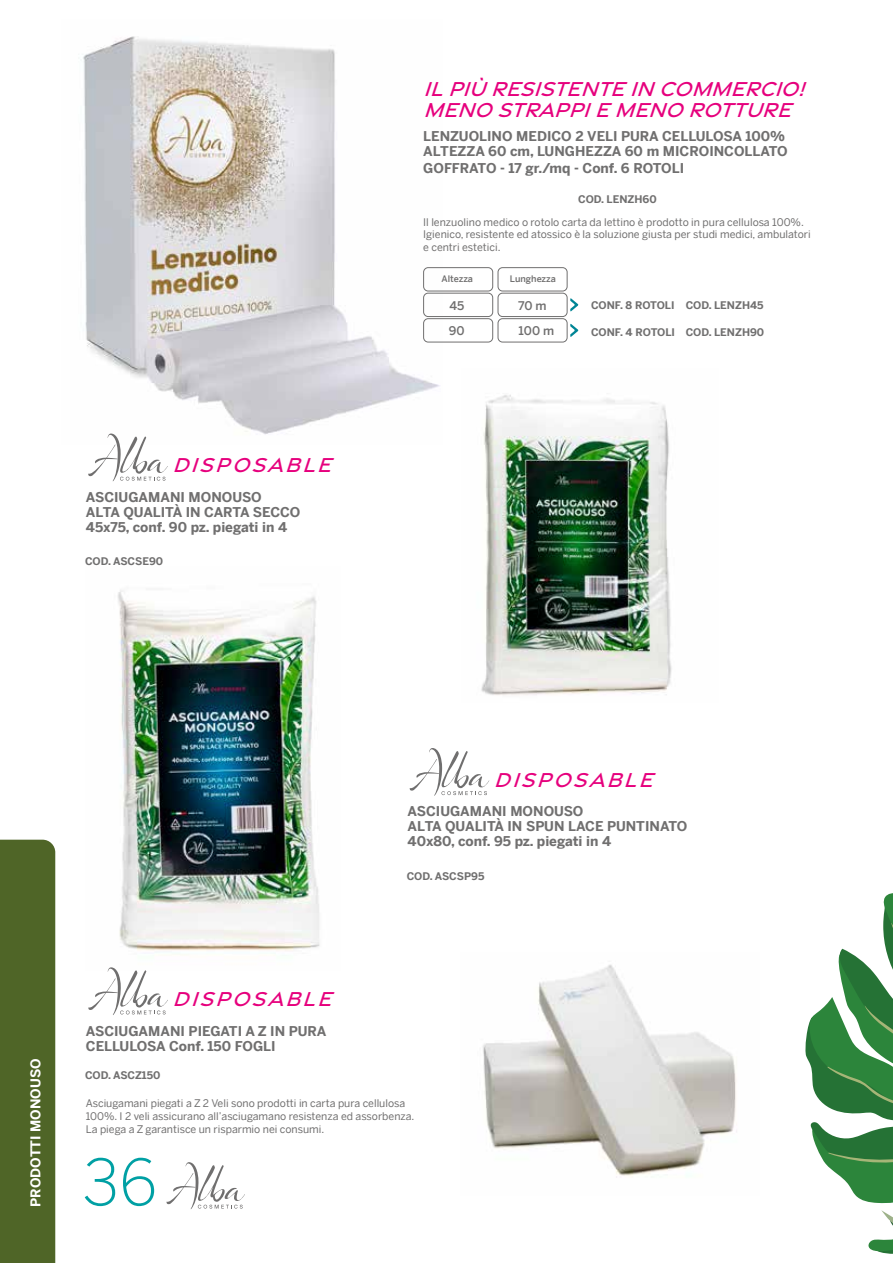
<style>
.page{position:relative;width:893px;height:1263px;background:#fff}
.page>*{position:absolute;margin:0;border:0;box-sizing:border-box;transform-origin:0 0}
.t1{font:300 63px "Benton Sans";color:#00a0a4}
.t2{font:italic 500 21.75px/21px "Gravesend Sans";color:#e6007d}
.t3{font:700 13.5px/15px "Benton Sans";color:#706f6f}
.t4{font:700 13.5px "Benton Sans";color:#fff}
.t5{font:500 12px "Benton Sans";color:#706f6f}
.t6{font:10.5px/12.6px "Benton Sans";color:#706f6f}
.t7{font:700 10.5px "Benton Sans";color:#706f6f}
.t8{font:500 9px "Benton Sans";color:#706f6f}
</style>
<div class="page">
<img style="left:483px;top:964px;width:254px;height:214px">
<img style="left:481px;top:395px;width:191px;height:301px">
<img style="left:83px;top:36px;width:360px;height:399px">
<img style="left:118px;top:590px;width:202px;height:363px">
<svg style="left:88px;top:967px;width:80px;height:48px"></svg>
<svg style="left:409px;top:748px;width:80px;height:48px"></svg>
<div style="left:423px;top:267px;width:70px;height:24px;border:1px solid #706f6f;border-radius:5px"></div>
<div style="left:423px;top:293px;width:70px;height:24px;border:1px solid #706f6f;border-radius:5px"></div>
<div style="left:423px;top:318px;width:70px;height:24px;border:1px solid #706f6f;border-radius:5px"></div>
<svg style="left:570px;top:298px;width:9px;height:39px"></svg>
<svg style="left:88px;top:433px;width:80px;height:48px"></svg>
<svg style="left:166px;top:1162px;width:79px;height:47px"></svg>
<div style="left:498px;top:267px;width:69px;height:24px;border:1px solid #706f6f;border-radius:5px"></div>
<div style="left:498px;top:293px;width:69px;height:24px;border:1px solid #706f6f;border-radius:5px"></div>
<div style="left:498px;top:318px;width:69px;height:24px;border:1px solid #706f6f;border-radius:5px"></div>
<svg style="left:805px;top:893px;width:88px;height:361px"></svg>
<div style="left:0;top:840px;width:55px;height:423px;background:#4f6527"></div>
<h2 class="t2" style="left:172px;top:454px;width:168px">DISPOSABLE</h2>
<p class="t3" style="left:86px;top:488px;width:216px">ASCIUGAMANI MONOUSO<br>ALTA QUALITÀ IN CARTA SECCO<br>45x75, conf. 90 pz. piegati in 4</p>
<p class="t7" style="left:85px;top:552px;width:80px">COD. ASCSE90</p>
<h2 class="t2" style="left:424px;top:77px;width:390px">ILPIÙ RESISTENTEIN COMMERCIO!<br>MENO STRAPPIEMENO ROTTURE</h2>
<p class="t3" style="left:423px;top:127px;width:366px;line-height:15.6px">LENZUOLINO MEDICO 2 VELI PURA CELLULOSA 100%<br>ALTEZZA 60 cm, LUNGHEZZA 60 m MICROINCOLLATO<br>GOFFRATO - 17 gr./mq - Conf. 6 ROTOLI</p>
<p class="t7" style="left:578px;top:190px;width:80px">COD. LENZH60</p>
<p class="t6" style="left:423px;top:214px;width:389px">Il lenzuolino medico o rotolo carta da lettino è prodotto in pura cellulosa 100%.<br>Igienico, resistente ed atossico è la soluzione giusta per studi medici, ambulatori e centri estetici.</p>
<p class="t8" style="left:441px;top:271px;width:33px">Altezza</p>
<p class="t8" style="left:510px;top:271px;width:48px">Lunghezza</p>
<p class="t5" style="left:449px;top:295px;width:16px">45</p>
<p class="t5" style="left:449px;top:320px;width:17px">90</p>
<p class="t5" style="left:518px;top:295px;width:30px">70 m</p>
<p class="t5" style="left:519px;top:320px;width:37px">100 m</p>
<p class="t7" style="left:591px;top:296px;width:85px">CONF. 8 ROTOLI</p>
<p class="t7" style="left:591px;top:323px;width:85px">CONF. 4 ROTOLI</p>
<p class="t7" style="left:686px;top:296px;width:79px">COD. LENZH45</p>
<p class="t7" style="left:686px;top:323px;width:80px">COD. LENZH90</p>
<h2 class="t2" style="left:494px;top:768px;width:168px">DISPOSABLE</h2>
<p class="t3" style="left:408px;top:802px;width:281px">ASCIUGAMANI MONOUSO<br>ALTA QUALITÀ IN SPUN LACE PUNTINATO<br>40x80, conf. 95 pz. piegati in 4</p>
<p class="t7" style="left:407px;top:867px;width:79px">COD. ASCSP95</p>
<p class="t4" style="left:24px;top:1206px;width:149px;rotate:-90deg">PRODOTTI MONOUSO</p>
<h2 class="t2" style="left:173px;top:987px;width:168px">DISPOSABLE</h2>
<p class="t3" style="left:86px;top:1022px;width:242px">ASCIUGAMANI PIEGATI A Z IN PURA<br>CELLULOSA Conf. 150 FOGLI</p>
<p class="t7" style="left:85px;top:1066px;width:77px">COD. ASCZ150</p>
<p class="t6" style="left:86px;top:1096px;width:330px">Asciugamani piegati a Z 2 Veli sono prodotti in carta pura cellulosa<br>100%. I 2 veli assicurano all’asciugamano resistenza ed assorbenza.<br>La piega a Z garantisce un risparmio nei consumi.</p>
<h1 class="t1" style="left:83px;top:1129px;width:76px">36</h1>
</div>
